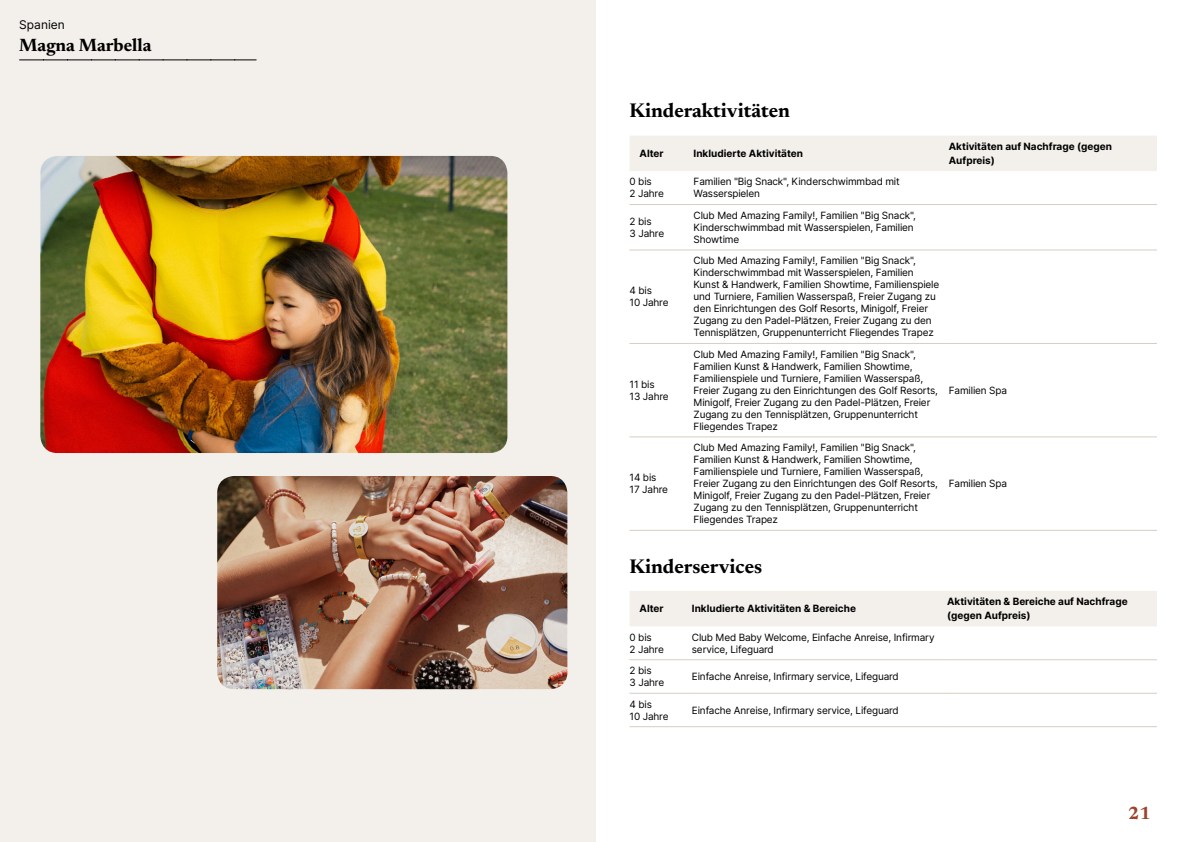
<style>
.page{position:relative;width:1191px;height:842px;background:#fff}
.page>*{position:absolute;margin:0;border:0;box-sizing:border-box;transform-origin:0 0}
.t1{font:700 20px "Newsreader 24 pt";color:#000}
.t2{font:700 18px "Newsreader 24 pt";color:#000}
.t3{font:700 18px "Newsreader 24 pt";color:#9d432c}
.t4{font:12px "Inter";color:#000}
.t5{font:10px/12px "Inter";letter-spacing:-.015em;color:#000}
.t6{font:700 10px/14px "Inter";color:#000}
</style>
<div class="page">
<div style="left:0;top:0;width:595px;height:842px;background:#f3f0ec"></div>
<img style="left:40px;top:156px;width:467px;height:297px">
<img style="left:217px;top:476px;width:350px;height:213px">
<svg style="left:20px;top:60px;width:236px;height:1px"></svg>
<div style="left:630px;top:136px;width:527px;height:35px;background:#f3f0ec"></div>
<hr style="left:629px;top:204px;width:64px;height:1px;background:#d7cdc1">
<hr style="left:693px;top:204px;width:255px;height:1px;background:#d7cdc1">
<hr style="left:948px;top:204px;width:209px;height:1px;background:#d7cdc1">
<hr style="left:629px;top:249px;width:64px;height:1px;background:#d7cdc1">
<hr style="left:693px;top:249px;width:255px;height:1px;background:#d7cdc1">
<hr style="left:948px;top:249px;width:209px;height:1px;background:#d7cdc1">
<hr style="left:629px;top:343px;width:64px;height:1px;background:#d7cdc1">
<hr style="left:693px;top:343px;width:255px;height:1px;background:#d7cdc1">
<hr style="left:948px;top:343px;width:209px;height:1px;background:#d7cdc1">
<hr style="left:629px;top:436px;width:64px;height:1px;background:#d7cdc1">
<hr style="left:693px;top:436px;width:255px;height:1px;background:#d7cdc1">
<hr style="left:948px;top:436px;width:209px;height:1px;background:#d7cdc1">
<hr style="left:629px;top:530px;width:64px;height:1px;background:#d7cdc1">
<hr style="left:693px;top:530px;width:255px;height:1px;background:#d7cdc1">
<hr style="left:948px;top:530px;width:209px;height:1px;background:#d7cdc1">
<div style="left:630px;top:591px;width:527px;height:35px;background:#f3f0ec"></div>
<hr style="left:629px;top:659px;width:63px;height:1px;background:#d7cdc1">
<hr style="left:692px;top:659px;width:255px;height:1px;background:#d7cdc1">
<hr style="left:947px;top:659px;width:210px;height:1px;background:#d7cdc1">
<hr style="left:629px;top:693px;width:63px;height:1px;background:#d7cdc1">
<hr style="left:692px;top:693px;width:255px;height:1px;background:#d7cdc1">
<hr style="left:947px;top:693px;width:210px;height:1px;background:#d7cdc1">
<hr style="left:629px;top:726px;width:63px;height:1px;background:#d7cdc1">
<hr style="left:692px;top:726px;width:255px;height:1px;background:#d7cdc1">
<hr style="left:947px;top:726px;width:210px;height:1px;background:#d7cdc1">
<p class="t4" style="left:19px;top:15px;width:47px">Spanien</p>
<h2 class="t2" style="left:19px;top:32px;width:134px">Magna Marbella</h2>
<h1 class="t1" style="left:629px;top:97px;width:162px">Kinderaktivitäten</h1>
<p class="t6" style="left:639px;top:146px;width:26px">Alter</p>
<p class="t6" style="left:693px;top:146px;width:111px">Inkludierte Aktivitäten</p>
<p class="t6" style="left:948px;top:139px;width:165px">Aktivitäten auf Nachfrage (gegen<br>Aufpreis)</p>
<p class="t5" style="left:629px;top:176px;width:36px">0 bis<br>2 Jahre</p>
<p class="t5" style="left:693px;top:176px;width:208px">Familien "Big Snack", Kinderschwimmbad mit<br>Wasserspielen</p>
<p class="t5" style="left:629px;top:215px;width:36px">2 bis<br>3 Jahre</p>
<p class="t5" style="left:693px;top:209px;width:224px">Club Med Amazing Family!, Familien "Big Snack",<br>Kinderschwimmbad mit Wasserspielen, Familien<br>Showtime</p>
<p class="t5" style="left:629px;top:284px;width:41px">4 bis<br>10 Jahre</p>
<p class="t5" style="left:629px;top:378px;width:41px">11 bis<br>13 Jahre</p>
<p class="t5" style="left:629px;top:471px;width:40px">14 bis<br>17 Jahre</p>
<p class="t5" style="left:693px;top:254px;width:247px">Club Med Amazing Family!, Familien "Big Snack", Kinderschwimmbad mit Wasserspielen, Familien Kunst &amp; Handwerk, Familien Showtime, Familienspiele und Turniere, Familien Wasserspaß, Freier Zugang zu den Einrichtungen des Golf Resorts, Minigolf, Freier Zugang zu den Padel-Plätzen, Freier Zugang zu den Tennisplätzen, Gruppenunterricht Fliegendes Trapez</p>
<p class="t5" style="left:693px;top:348px;width:246px">Club Med Amazing Family!, Familien "Big Snack", Familien Kunst &amp; Handwerk, Familien Showtime, Familienspiele und Turniere, Familien Wasserspaß, Freier Zugang zu den Einrichtungen des Golf Resorts, Minigolf, Freier Zugang zu den Padel-Plätzen, Freier Zugang zu den Tennisplätzen, Gruppenunterricht Fliegendes Trapez</p>
<p class="t5" style="left:693px;top:441px;width:246px">Club Med Amazing Family!, Familien "Big Snack", Familien Kunst &amp; Handwerk, Familien Showtime, Familienspiele und Turniere, Familien Wasserspaß, Freier Zugang zu den Einrichtungen des Golf Resorts, Minigolf, Freier Zugang zu den Padel-Plätzen, Freier Zugang zu den Tennisplätzen, Gruppenunterricht Fliegendes Trapez</p>
<p class="t5" style="left:948px;top:384px;width:60px">Familien Spa</p>
<p class="t5" style="left:948px;top:477px;width:60px">Familien Spa</p>
<h1 class="t1" style="left:629px;top:552px;width:134px">Kinderservices</h1>
<p class="t6" style="left:639px;top:601px;width:26px">Alter</p>
<p class="t6" style="left:692px;top:601px;width:166px">Inkludierte Aktivitäten &amp; Bereiche</p>
<p class="t6" style="left:947px;top:594px;width:182px">Aktivitäten &amp; Bereiche auf Nachfrage (gegen Aufpreis)</p>
<p class="t5" style="left:629px;top:631px;width:36px">0 bis<br>2 Jahre</p>
<p class="t5" style="left:692px;top:631px;width:244px">Club Med Baby Welcome, Einfache Anreise, Infirmary service, Lifeguard</p>
<p class="t5" style="left:629px;top:664px;width:36px">2 bis<br>3 Jahre</p>
<p class="t5" style="left:692px;top:670px;width:208px">Einfache Anreise, Infirmary service, Lifeguard</p>
<p class="t5" style="left:629px;top:698px;width:41px">4 bis<br>10 Jahre</p>
<p class="t5" style="left:692px;top:704px;width:208px">Einfache Anreise, Infirmary service, Lifeguard</p>
<h2 class="t3" style="left:1128px;top:800px;width:24px">21</h2>
</div>
